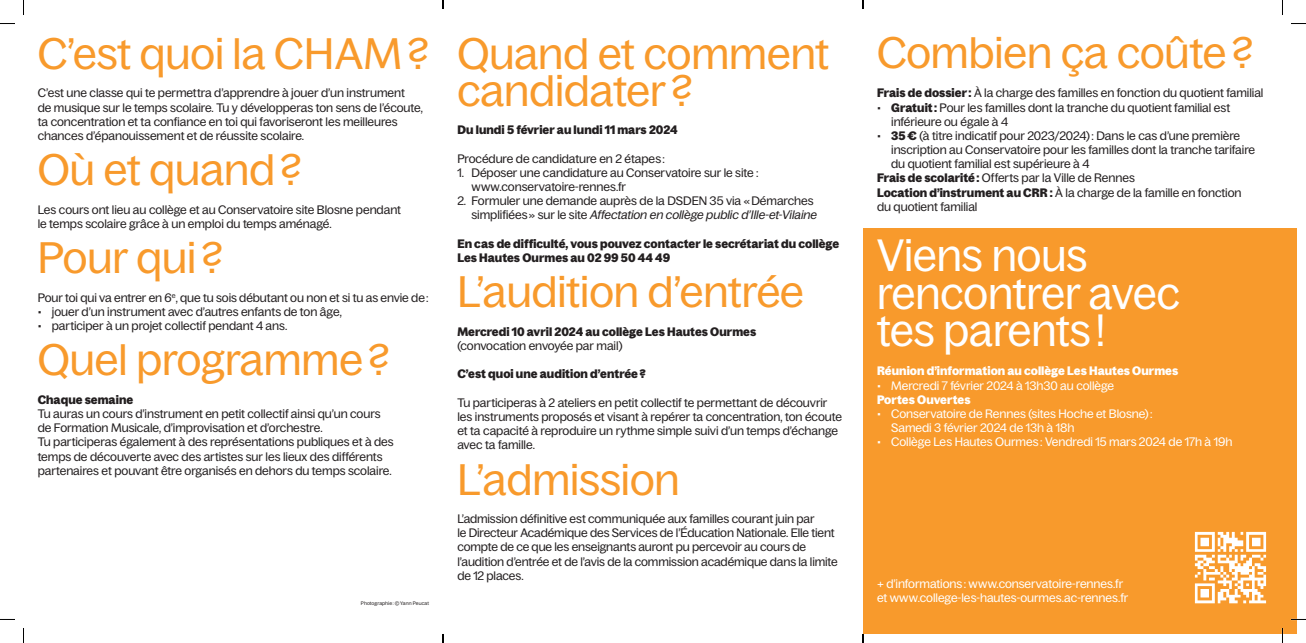
<style>
.page{position:relative;width:1306px;height:643px;background:#fff}
.page>*{position:absolute;margin:0;border:0;box-sizing:border-box;transform-origin:0 0}
.XL__13{font:44.1px/37.8px "Bagoss Standard";color:#fff}
.XL__13-2{font:43px/36.9px "Bagoss Standard";color:#f89a2c}
.M__5{font:12px/14.2px "Bagoss Standard";letter-spacing:-.005em;color:#231f20}
.M__5-2{font:12px/14.2px "Bagoss Standard";letter-spacing:-.005em;color:#fff}
.M__5-3{font:700 12px/14.2px "Bagoss Standard";letter-spacing:.005em;color:#231f20}
.M__5-4{font:700 12px "Bagoss Standard";letter-spacing:.005em;color:#fff}
.XS__2{font:5px "Bagoss Standard";letter-spacing:.02em;color:#231f20}
.s1{font-style:italic}
.s2{font-weight:400}
.s3{font-weight:700}
</style>
<div class="page">
<div style="left:863px;top:228px;width:433px;height:405px;background:#f89a2c"></div>
<img style="left:1194px;top:531px;width:73px;height:73px">
<svg style="left:0;top:23px;width:15px;height:1px"></svg>
<svg style="left:1291px;top:23px;width:15px;height:1px"></svg>
<svg style="left:0;top:619px;width:15px;height:1px"></svg>
<svg style="left:1291px;top:618px;width:15px;height:2px"></svg>
<svg style="left:23px;top:0;width:1px;height:15px"></svg>
<svg style="left:23px;top:628px;width:1px;height:14px"></svg>
<svg style="left:1282px;top:0;width:1px;height:15px"></svg>
<svg style="left:1281px;top:628px;width:2px;height:14px"></svg>
<svg style="left:442px;top:0;width:2px;height:9px"></svg>
<svg style="left:442px;top:634px;width:2px;height:8px"></svg>
<p class="XL__13-2" style="left:38px;top:33px;width:393px">C’est quoi la CHAM ?</p>
<p class="M__5" style="left:38px;top:85px;width:387px">C’est une classe qui te permettra d’apprendre à jouer d’un instrument<br>de musique sur le temps scolaire. Tu y développeras ton sens de l’écoute, ta concentration et ta confiance en toi qui favoriseront les meilleures chances d’épanouissement et de réussite scolaire.</p>
<p class="XL__13-2" style="left:38px;top:149px;width:265px">Où et quand ?</p>
<p class="M__5" style="left:38px;top:201px;width:365px">Les cours ont lieu au collège et au Conservatoire site Blosne pendant le temps scolaire grâce à un emploi du temps aménagé.</p>
<p class="XL__13-2" style="left:38px;top:237px;width:187px">Pour qui ?</p>
<p class="M__5" style="left:38px;top:289px;width:392px">Pour toi qui va entrer en 6<sup>e</sup>, que tu sois débutant ou non et si tu as envie de :</p>
<p class="M__5" style="left:38px;top:304px;width:306px">• jouer d’un instrument avec d’autres enfants de ton âge,</p>
<p class="M__5" style="left:38px;top:318px;width:251px">• participer à un projet collectif pendant 4 ans.</p>
<p class="XL__13-2" style="left:38px;top:339px;width:353px">Quel programme ?</p>
<p class="M__5-3" style="left:38px;top:391px;width:97px">Chaque semaine</p>
<p class="M__5" style="left:38px;top:406px;width:344px">Tu auras un cours d’instrument en petit collectif ainsi qu’un cours de Formation Musicale, d’improvisation et d’orchestre.</p>
<p class="M__5" style="left:38px;top:434px;width:358px">Tu participeras également à des représentations publiques et à des temps de découverte avec des artistes sur les lieux des différents partenaires et pouvant être organisés en dehors du temps scolaire.</p>
<p class="XS__2" style="left:361px;top:599px;width:70px">Photographie : © Yann Peucat</p>
<p class="XL__13-2" style="left:457px;top:33px;width:373px">Quand et comment candidater ?</p>
<p class="M__5-3" style="left:457px;top:122px;width:222px">Du lundi 5 février au lundi 11 mars 2024</p>
<p class="M__5" style="left:457px;top:150px;width:209px">Procédure de candidature en 2 étapes :</p>
<p class="M__5" style="left:471px;top:165px;width:289px;text-indent:-14px">1. Déposer une candidature au Conservatoire sur le site : www.conservatoire-rennes.fr</p>
<p class="M__5" style="left:457px;top:193px;width:361px;text-align:right">2. Formuler une demande auprès de la DSDEN 35 via « Démarches simplifiées » sur le site <span class="s1">Affectation en collège public d’Ille-et-Vilaine</span></p>
<p class="M__5-3" style="left:457px;top:235px;width:383px">En cas de difficulté, vous pouvez contacter le secrétariat du collège<br>Les Hautes Ourmes au 02 99 50 44 49</p>
<p class="XL__13-2" style="left:457px;top:271px;width:348px">L’audition d’entrée</p>
<p class="M__5-3" style="left:457px;top:323px;width:300px">Mercredi 10 avril 2024 au collège Les Hautes Ourmes <span class="s2">(convocation envoyée par mail)</span></p>
<p class="M__5-3" style="left:457px;top:366px;width:190px">C’est quoi une audition d’entrée ?</p>
<p class="M__5" style="left:457px;top:394px;width:386px">Tu participeras à 2 ateliers en petit collectif te permettant de découvrir les instruments proposés et visant à repérer ta concentration, ton écoute et ta capacité à reproduire un rythme simple suivi d’un temps d’échange avec ta famille.</p>
<p class="XL__13-2" style="left:457px;top:458px;width:224px">L’admission</p>
<p class="M__5" style="left:457px;top:510px;width:382px">L’admission définitive est communiquée aux familles courant juin par<br>le Directeur Académique des Services de l’Éducation Nationale. Elle tient compte de ce que les enseignants auront pu percevoir au cours de l’audition d’entrée et de l’avis de la commission académique dans la limite de 12 places.</p>
<p class="XL__13-2" style="left:877px;top:33px;width:377px">Combien ça coûte ?</p>
<p class="M__5" style="left:877px;top:85px;width:388px"><span class="s3">Frais de dossier :</span> À la charge des familles en fonction du quotient familial</p>
<p class="M__5" style="left:891px;top:99px;width:341px;text-indent:-14px">• <span class="s3">Gratuit :</span> Pour les familles dont la tranche du quotient familial est inférieure ou égale à 4</p>
<p class="M__5" style="left:891px;top:128px;width:365px;text-indent:-14px">• <span class="s3">35 €</span> (à titre indicatif pour 2023/2024) : Dans le cas d’une première inscription au Conservatoire pour les familles dont la tranche tarifaire du quotient familial est supérieure à 4</p>
<p class="M__5" style="left:877px;top:170px;width:259px"><span class="s3">Frais de scolarité :</span> Offerts par la Ville de Rennes</p>
<p class="M__5" style="left:877px;top:184px;width:366px"><span class="s3">Location d’instrument au CRR :</span> À la charge de la famille en fonction du quotient familial</p>
<p class="XL__13" style="left:877px;top:234px;width:304px">Viens nous rencontrer avec tes parents !</p>
<p class="M__5-4" style="left:877px;top:362px;width:303px">Réunion d’information au collège Les Hautes Ourmes</p>
<p class="M__5-2" style="left:877px;top:377px;width:239px">• Mercredi 7 février 2024 à 13h30 au collège</p>
<p class="M__5-4" style="left:877px;top:391px;width:95px">Portes Ouvertes</p>
<p class="M__5-2" style="left:891px;top:406px;width:263px;text-indent:-14px">• Conservatoire de Rennes (sites Hoche et Blosne) :<br>Samedi 3 février 2024 de 13h à 18h</p>
<p class="M__5-2" style="left:877px;top:434px;width:357px">• Collège Les Hautes Ourmes : Vendredi 15 mars 2024 de 17h à 19h</p>
<p class="M__5-2" style="left:877px;top:576px;width:253px">+ d’informations : www.conservatoire-rennes.fr et www.college-les-hautes-ourmes.ac-rennes.fr</p>
</div>
